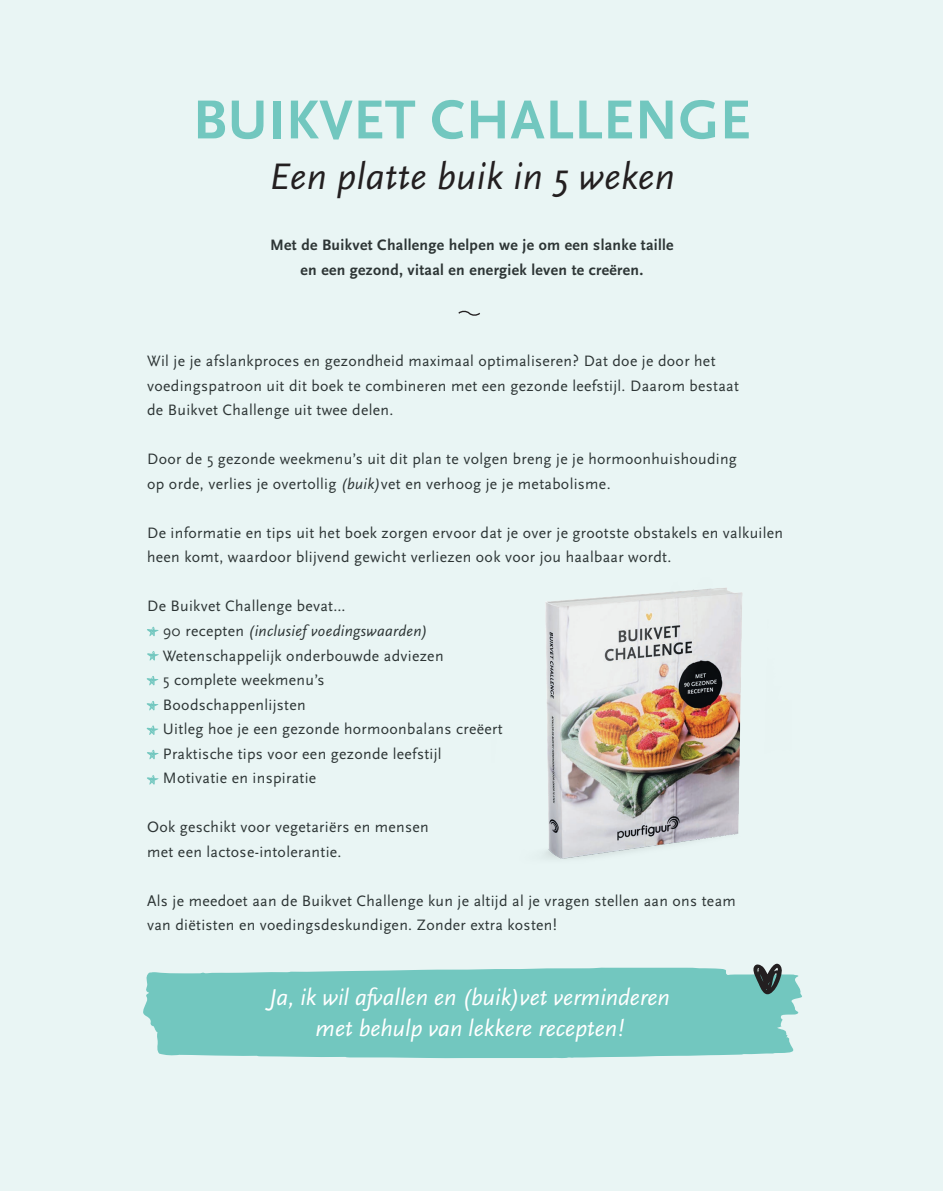
<style>
.page{position:relative;width:943px;height:1191px;background:#e9f5f4}
.page>*{position:absolute;margin:0;border:0;box-sizing:border-box;transform-origin:0 0}
.t1{font:700 57.23px "Scala Sans Pro";letter-spacing:.01em;color:#72c7bf}
.t2{font:italic 38.5px "Scala Sans Pro";letter-spacing:.01em;color:#231f20}
.t3{font:italic 23.8px/31.8px "Scala Sans Pro";color:#fff;text-align:center}
.t4{font:15.75px/24.5px "Scala Sans Pro";letter-spacing:.02em;color:#2d3535}
.t5{font:700 15.75px/24.5px "Scala Sans Pro";letter-spacing:.02em;color:#2d3535;text-align:center}
.s1{font-style:italic}
</style>
<div class="page">
<svg style="left:458px;top:311px;width:22px;height:5px"></svg>
<svg style="left:147px;top:750px;width:12px;height:9px"></svg>
<svg style="left:143px;top:967px;width:659px;height:91px;background:#7bcac3"></svg>
<svg style="left:752px;top:963px;width:31px;height:33px"></svg>
<svg style="left:147px;top:626px;width:12px;height:10px"></svg>
<svg style="left:146px;top:676px;width:12px;height:9px"></svg>
<svg style="left:146px;top:701px;width:12px;height:9px"></svg>
<svg style="left:146px;top:725px;width:12px;height:10px"></svg>
<img style="left:545px;top:588px;width:198px;height:271px">
<svg style="left:147px;top:651px;width:12px;height:9px"></svg>
<svg style="left:147px;top:775px;width:12px;height:9px"></svg>
<h1 class="t1" style="left:193px;top:87px;width:559px">BUIKVET CHALLENGE</h1>
<h2 class="t2" style="left:269px;top:154px;width:407px">Een platte buik in 5 weken</h2>
<p class="t5" style="left:270px;top:233px;width:405px">Met de Buikvet Challenge helpen we je om een slanke taille en een gezond, vitaal en energiek leven te creëren.</p>
<p class="t4" style="left:147px;top:349px;width:593px">Wil je je afslankproces en gezondheid maximaal optimaliseren? Dat doe je door het voedingspatroon uit dit boek te combineren met een gezonde leefstijl. Daarom bestaat de Buikvet Challenge uit twee delen.</p>
<p class="t4" style="left:147px;top:447px;width:591px">Door de 5 gezonde weekmenu’s uit dit plan te volgen breng je je hormoonhuishouding op orde, verlies je overtollig <span class="s1">(buik)</span>vet en verhoog je je metabolisme.</p>
<p class="t4" style="left:147px;top:520px;width:637px">De informatie en tips uit het boek zorgen ervoor dat je over je grootste obstakels en valkuilen heen komt, waardoor blijvend gewicht verliezen ook voor jou haalbaar wordt.</p>
<p class="t4" style="left:163px;top:594px;width:341px;text-indent:-16px">De Buikvet Challenge bevat…<br>90 recepten <span class="s1">(inclusief voedingswaarden)<br></span>Wetenschappelijk onderbouwde adviezen<br>5 complete weekmenu’s<br>Boodschappenlijsten<br>Uitleg hoe je een gezonde hormoonbalans creëert Praktische tips voor een gezonde leefstijl Motivatie en inspiratie</p>
<p class="t4" style="left:147px;top:815px;width:283px">Ook geschikt voor vegetariërs en mensen met een lactose-intolerantie.</p>
<p class="t4" style="left:147px;top:888px;width:590px">Als je meedoet aan de Buikvet Challenge kun je altijd al je vragen stellen aan ons team van diëtisten en voedingsdeskundigen. Zonder extra kosten!</p>
<h3 class="t3" style="left:269px;top:981px;width:402px">Ja, ik wil afvallen en (buik)vet verminderen met behulp van lekkere recepten!</h3>
</div>
